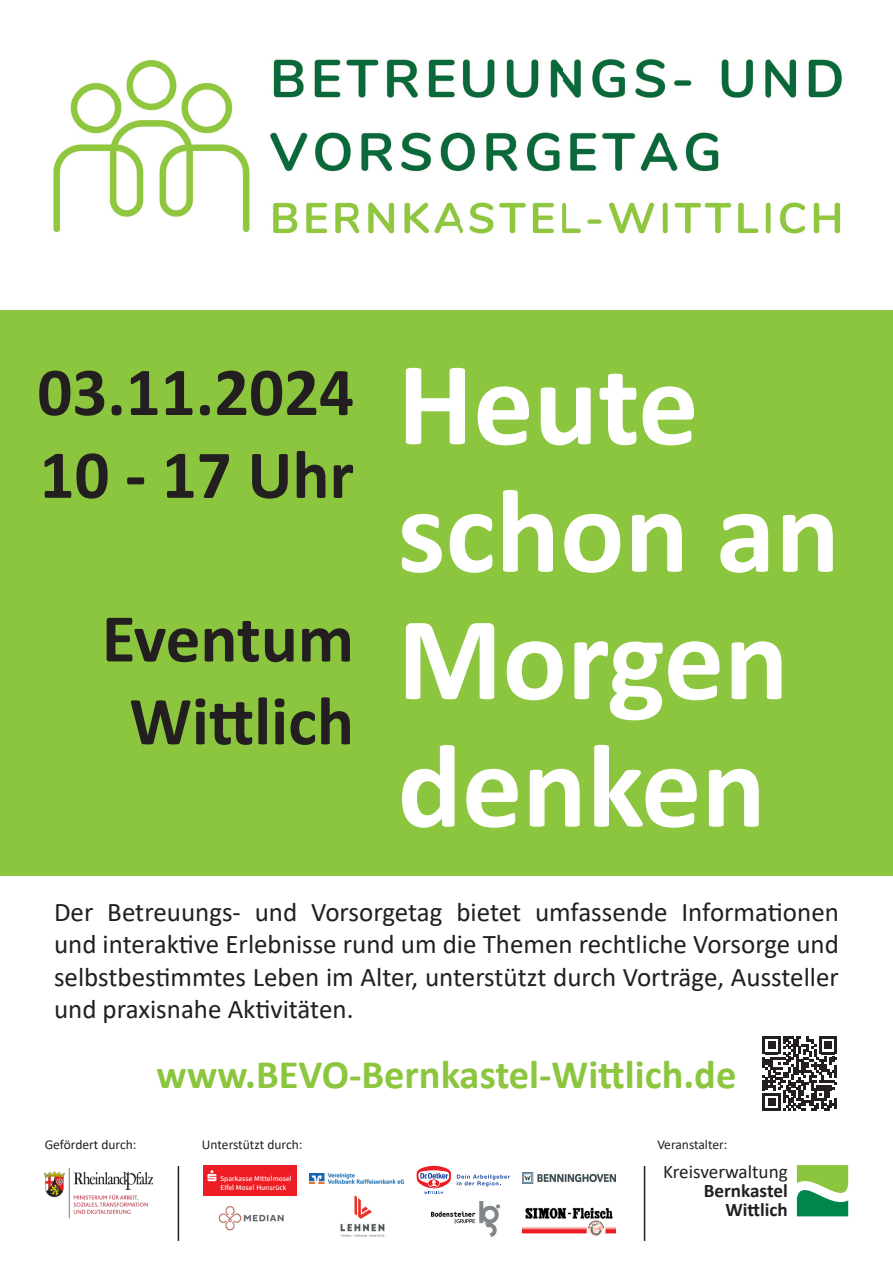
<style>
.page{position:relative;width:893px;height:1263px;background:#fff}
.page>*{position:absolute;margin:0;border:0;box-sizing:border-box;transform-origin:0 0}
.t1{font:700 120px/127.5px "Calibri";color:#fff}
.t2{font:700 69px/82.8px "Calibri";color:#231f20}
.t3{font:700 40.5px "Calibri";color:#8bc63e}
.t4{font:27px/32.4px "Calibri";color:#231f20;text-align:justify}
.t5{font:700 19.2px/19.2px "Calibri";color:#231f20;text-align:right}
.t6{font:19.2px "Calibri";color:#231f20}
.t7{font:13.5px "Calibri";color:#231f20}
.t8{font:7.05px/8.6px "Sparkasse Rg";color:#fff}
</style>
<div class="page">
<div style="left:0;top:310px;width:893px;height:566px;background:#8bc63e"></div>
<img style="left:53px;top:59px;width:789px;height:175px">
<svg style="left:797px;top:1165px;width:51px;height:51px"></svg>
<hr style="left:644px;top:1166px;width:1px;height:75px;background:#231f20">
<svg style="left:763px;top:1036px;width:74px;height:75px"></svg>
<img style="left:45px;top:1168px;width:108px;height:50px">
<svg style="left:457px;top:1174px;width:53px;height:12px"></svg>
<svg style="left:416px;top:1166px;width:35px;height:28px"></svg>
<img style="left:340px;top:1195px;width:45px;height:42px">
<img style="left:310px;top:1173px;width:93px;height:10px">
<img style="left:522px;top:1173px;width:94px;height:10px">
<div style="left:203px;top:1165px;width:94px;height:31px;background:#ee1d23"></div>
<svg style="left:207px;top:1170px;width:9px;height:11px"></svg>
<img style="left:522px;top:1207px;width:94px;height:29px">
<hr style="left:178px;top:1166px;width:1px;height:75px;background:#231f20">
<img style="left:432px;top:1201px;width:68px;height:35px">
<img style="left:218px;top:1206px;width:66px;height:25px">
<h2 class="t2" style="left:37px;top:350px;width:318px">03.11.2024<br>10 - 17 Uhr</h2>
<h2 class="t2" style="left:102px;top:596px;width:254px;text-align:center">Eventum<br>Wittlich</h2>
<h1 class="t1" style="left:398px;top:339px;width:444px">Heute schon an<br>Morgen denken</h1>
<p class="t4" style="left:54px;top:895px;width:786px">Der Betreuungs- und Vorsorgetag bietet umfassende Informationen und interaktive Erlebnisse rund um die Themen rechtliche Vorsorge und selbstbestimmtes Leben im Alter, unterstützt durch Vorträge, Aussteller und praxisnahe Aktivitäten.</p>
<h3 class="t3" style="left:157px;top:1046px;width:581px">www.BEVO-Bernkastel-Wittlich.de</h3>
<p class="t7" style="left:45px;top:1135px;width:93px">Gefördert durch:</p>
<p class="t7" style="left:202px;top:1135px;width:102px">Unterstützt durch:</p>
<p class="t8" style="left:220px;top:1174px;width:73px">Sparkasse Mittelmosel<br>Eifel Mosel Hunsrück</p>
<p class="t7" style="left:657px;top:1135px;width:72px">Veranstalter:</p>
<p class="t6" style="left:663px;top:1158px;width:126px">Kreisverwaltung</p>
<p class="t5" style="left:704px;top:1181px;width:86px">Bernkastel<br>Wittlich</p>
</div>
